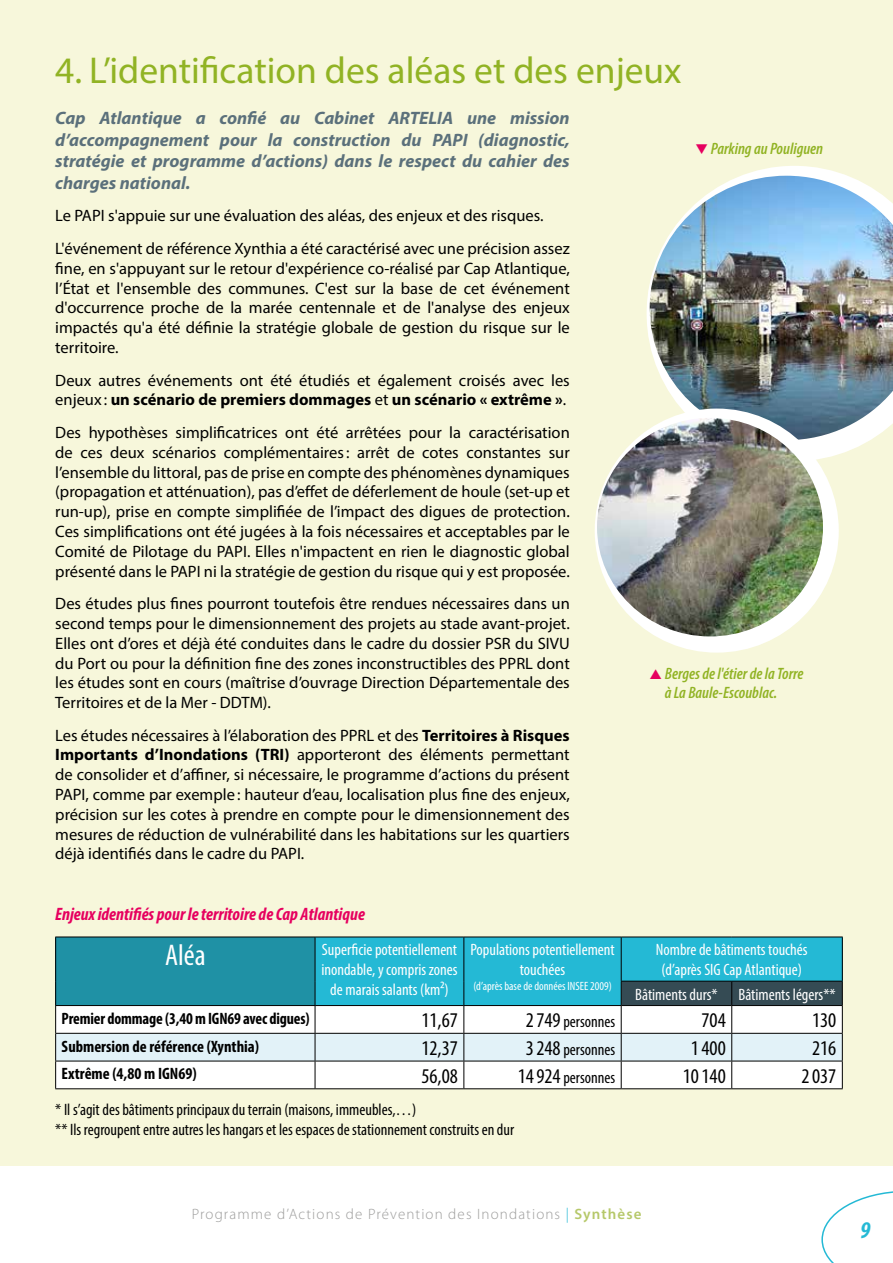
<style>
.page{position:relative;width:893px;height:1263px;background:#fff}
.page>*{position:absolute;margin:0;border:0;box-sizing:border-box;transform-origin:0 0}
.t1{font:37.5px "Myriad Pro";color:#91b324}
.t2{font:condensed 30px "Myriad Pro";color:#fff}
.t3{font:italic 700 condensed 24px "Myriad Pro";color:#24b9d5}
.t4{font:condensed 21px "Myriad Pro";color:#000}
.t5{font:italic 700 18px/21.6px "Myriad Pro";color:#5b707b;text-align:justify}
.t6{font:italic 700 condensed 18px "Myriad Pro";color:#e6005f}
.t7{font:16.5px/19.8px "Myriad Pro";color:#000;text-align:justify}
.t8{font:condensed 16.5px/19.8px "Myriad Pro";color:#fff;text-align:center}
.t9{font:condensed 16.5px/19.8px "Myriad Pro";color:#000}
.t10{font:700 condensed 16.5px "Myriad Pro";color:#000}
.t11{font:italic 600 condensed 16.5px/19.8px "Myriad Pro";color:#91b324}
.t12{font:300 15px "Myriad Pro";letter-spacing:.075em;color:#9d9d9c}
.t13{font:condensed 12px "Myriad Pro";color:#fff}
.s1{font-weight:700}
.s2{color:#e6005f}
.s3{font-size:21px}
.s4{color:#24b9d5}
.s5{font-weight:600;color:#b6c86a}
</style>
<div class="page">
<div style="left:0;top:0;width:893px;height:1165px;background:#f7f7db"></div>
<svg style="left:647px;top:166px;width:223px;height:292px"></svg>
<img style="left:650px;top:176px;width:243px;height:264px">
<hr style="left:55px;top:936px;width:260px;height:1px;background:#000">
<hr style="left:315px;top:936px;width:149px;height:1px;background:#000">
<hr style="left:464px;top:936px;width:157px;height:1px;background:#000">
<hr style="left:621px;top:936px;width:111px;height:1px;background:#000">
<hr style="left:732px;top:936px;width:111px;height:1px;background:#000">
<svg style="left:55px;top:937px;width:788px;height:151px;background:#90cad6"></svg>
<hr style="left:55px;top:1088px;width:260px;height:1px;background:#000">
<hr style="left:315px;top:1088px;width:149px;height:1px;background:#000">
<hr style="left:464px;top:1088px;width:157px;height:1px;background:#000">
<hr style="left:621px;top:1088px;width:111px;height:1px;background:#000">
<hr style="left:732px;top:1088px;width:111px;height:1px;background:#000">
<div style="left:595px;top:409px;width:244px;height:244px;background:#fff;border-radius:50%"></div>
<img style="left:597px;top:418px;width:226px;height:218px">
<svg style="left:821px;top:1191px;width:72px;height:72px"></svg>
<h1 class="t1" style="left:55px;top:48px;width:628px">4. L’identification des aléas et des enjeux</h1>
<p class="t5" style="left:55px;top:107px;width:516px">Cap Atlantique a confié au Cabinet ARTELIA une mission d’accompagnement pour la construction du PAPI (diagnostic, stratégie et programme d’actions) dans le respect du cahier des charges national.</p>
<p class="t7" style="left:55px;top:199px;width:516px;line-height:32.5px">Le PAPI s'appuie sur une évaluation des aléas, des enjeux et des risques.<br>L'événement de référence Xynthia a été caractérisé avec une précision assez</p>
<p class="t7" style="left:55px;top:258px;width:516px">fine, en s'appuyant sur le retour d'expérience co-réalisé par Cap Atlantique, l’État et l'ensemble des communes. C'est sur la base de cet événement d'occurrence proche de la marée centennale et de l'analyse des enjeux impactés qu'a été définie la stratégie globale de gestion du risque sur le territoire.</p>
<p class="t7" style="left:55px;top:370px;width:516px">Deux autres événements ont été étudiés et également croisés avec les enjeux : <span class="s1">un scénario de premiers dommages</span> et <span class="s1">un scénario « extrême »</span>.</p>
<p class="t7" style="left:55px;top:422px;width:516px">Des hypothèses simplificatrices ont été arrêtées pour la caractérisation de ces deux scénarios complémentaires: arrêt de cotes constantes sur l’ensemble du littoral, pas de prise en compte des phénomènes dynamiques (propagation et atténuation), pas d’effet de déferlement de houle (set-up et run-up), prise en compte simplifiée de l’impact des digues de protection.<br>Ces simplifications ont été jugées à la fois nécessaires et acceptables par le Comité de Pilotage du PAPI. Elles n'impactent en rien le diagnostic global présenté dans le PAPI ni la stratégie de gestion du risque qui y est proposée.</p>
<p class="t7" style="left:55px;top:593px;width:516px">Des études plus fines pourront toutefois être rendues nécessaires dans un second temps pour le dimensionnement des projets au stade avant-projet.<br>Elles ont d’ores et déjà été conduites dans le cadre du dossier PSR du SIVU du Port ou pour la définition fine des zones inconstructibles des PPRL dont les études sont en cours (maîtrise d’ouvrage Direction Départementale des Territoires et de la Mer - DDTM).</p>
<p class="t7" style="left:55px;top:725px;width:516px">Les études nécessaires à l’élaboration des PPRL et des <span class="s1">Territoires à Risques Importants d’Inondations (TRI)</span> apporteront des éléments permettant de consolider et d’affiner, si nécessaire, le programme d’actions du présent PAPI, comme par exemple: hauteur d’eau, localisation plus fine des enjeux, précision sur les cotes à prendre en compte pour le dimensionnement des mesures de réduction de vulnérabilité dans les habitations sur les quartiers déjà identifiés dans le cadre du PAPI.</p>
<p class="t6" style="left:55px;top:903px;width:311px">Enjeux identifiés pour le territoire de Cap Atlantique</p>
<h2 class="t2" style="left:165px;top:937px;width:42px">Aléa</h2>
<p class="t8" style="left:321px;top:940px;width:138px">Superficie potentiellement inondable, y compris zones de marais salants (km²)</p>
<p class="t8" style="left:470px;top:940px;width:146px">Populations potentiellement touchées</p>
<p class="t13" style="left:473px;top:978px;width:140px">(d’après base de données INSEE 2009)</p>
<p class="t11" style="left:695px;top:138px;width:129px"><span class="s2">❑</span> Parking au Pouliguen</p>
<p class="t11" style="left:665px;top:663px;width:140px">Berges de l'étier de la Torre à La Baule-Escoublac.</p>
<p class="t8" style="left:656px;top:940px;width:153px">Nombre de bâtiments touchés (d’après SIG Cap Atlantique)</p>
<p class="t8" style="left:635px;top:984px;width:202px">Bâtiments durs* Bâtiments légers**</p>
<p class="t10" style="left:62px;top:1008px;width:249px">Premier dommage (3,40 m IGN69 avec digues)</p>
<p class="t4" style="left:421px;top:1008px;width:38px">11,67</p>
<p class="t9" style="left:526px;top:1012px;width:91px"><span class="s3">2749</span> personnes</p>
<p class="t4" style="left:701px;top:1008px;width:26px">704</p>
<p class="t4" style="left:812px;top:1008px;width:26px">130</p>
<p class="t10" style="left:62px;top:1036px;width:199px">Submersion de référence (Xynthia)</p>
<p class="t4" style="left:421px;top:1035px;width:38px">12,37</p>
<p class="t9" style="left:526px;top:1039px;width:91px"><span class="s3">3248</span> personnes</p>
<p class="t4" style="left:691px;top:1035px;width:36px">1400</p>
<p class="t4" style="left:812px;top:1035px;width:26px">216</p>
<p class="t10" style="left:62px;top:1063px;width:137px">Extrême (4,80 m IGN69)</p>
<p class="t4" style="left:421px;top:1063px;width:38px">56,08</p>
<p class="t9" style="left:518px;top:1067px;width:99px"><span class="s3">14924</span> personnes</p>
<p class="t4" style="left:683px;top:1063px;width:45px">10140</p>
<p class="t4" style="left:801px;top:1063px;width:36px">2037</p>
<p class="t9" style="left:55px;top:1099px;width:460px">* Il s’agit des bâtiments principaux du terrain (maisons, immeubles,…)<br>** Ils regroupent entre autres les hangars et les espaces de stationnement construits en dur</p>
<p class="t12" style="left:192px;top:1205px;width:451px">Programme d’Actions de Prévention des Inondations <span class="s4">|</span> <span class="s5">Synthèse</span></p>
<h3 class="t3" style="left:860px;top:1215px;width:12px">9</h3>
</div>
